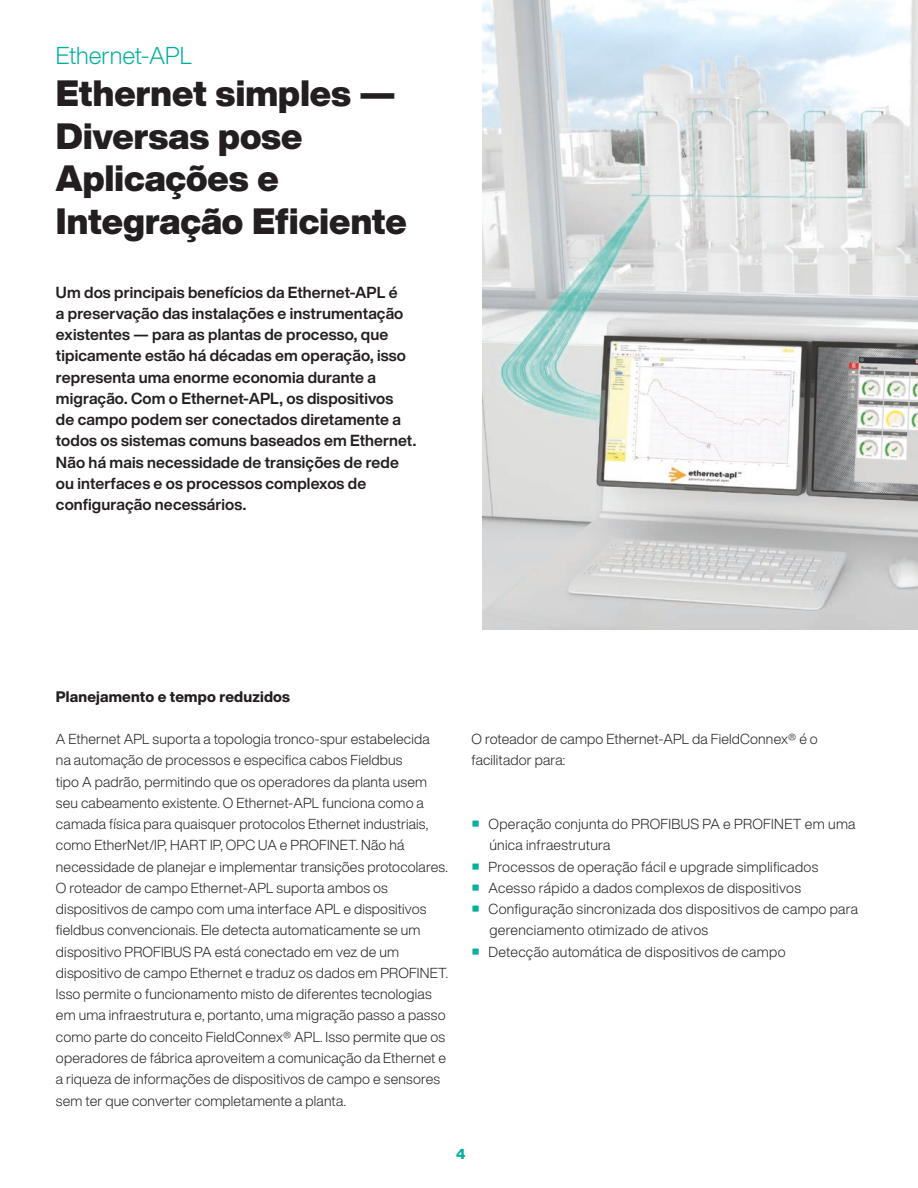
<style>
.page{position:relative;width:918px;height:1188px;background:#fff}
.page>*{position:absolute;margin:0;border:0;box-sizing:border-box;transform-origin:0 0}
.t1{font:900 36px/42.5px "Helvetica Now Display";color:#231f20}
.t2{font:300 24px "Helvetica Now Display";letter-spacing:-.005em;color:#00ae9d}
.t3{font:700 15.75px/21.3px "Helvetica Now Display";letter-spacing:.01em;color:#231f20}
.t4{font:800 15px "Helvetica Now Display";letter-spacing:.01em;color:#231f20}
.t5{font:300 14.25px/21.3px "Helvetica Now Display";letter-spacing:.01em;color:#231f20}
.t6{font:800 14.25px "Helvetica Now Display";color:#00ae9d}
</style>
<div class="page">
<img style="left:482px;top:0;width:436px;height:629px">
<h2 class="t2" style="left:56px;top:39px;width:138px">Ethernet-APL</h2>
<h1 class="t1" style="left:56px;top:72px;width:353px">Ethernet simples —<br>Diversas pose<br>Aplicações e<br>Integração Eficiente</h1>
<p class="t3" style="left:56px;top:281px;width:362px">Um dos principais benefícios da Ethernet-APL é<br>a preservação das instalações e instrumentação existentes — para as plantas de processo, que tipicamente estão há décadas em operação, isso representa uma enorme economia durante a migração. Com o Ethernet-APL, os dispositivos<br>de campo podem ser conectados diretamente a todos os sistemas comuns baseados em Ethernet.<br>Não há mais necessidade de transições de rede ou interfaces e os processos complexos de configuração necessários.</p>
<p class="t4" style="left:56px;top:686px;width:236px">Planejamento e tempo reduzidos</p>
<p class="t5" style="left:56px;top:728px;width:394px">A Ethernet APL suporta a topologia tronco-spur estabelecida na automação de processos e especifica cabos Fieldbus<br>tipo A padrão, permitindo que os operadores da planta usem seu cabeamento existente. O Ethernet-APL funciona como a camada física para quaisquer protocolos Ethernet industriais, como EtherNet/IP, HART IP, OPC UA e PROFINET. Não há necessidade de planejar e implementar transições protocolares.<br>O roteador de campo Ethernet-APL suporta ambos os dispositivos de campo com uma interface APL e dispositivos fieldbus convencionais. Ele detecta automaticamente se um dispositivo PROFIBUS PA está conectado em vez de um dispositivo de campo Ethernet e traduz os dados em PROFINET.<br>Isso permite o funcionamento misto de diferentes tecnologias em uma infraestrutura e, portanto, uma migração passo a passo como parte do conceito FieldConnex® APL. Isso permite que os operadores de fábrica aproveitem a comunicação da Ethernet e a riqueza de informações de dispositivos de campo e sensores sem ter que converter completamente a planta.</p>
<p class="t5" style="left:472px;top:728px;width:348px">O roteador de campo Ethernet-APL da FieldConnex® é o facilitador para:</p>
<p class="t5" style="left:489px;top:813px;width:368px;text-indent:-17px"><sup>■</sup> Operação conjunta do PROFIBUS PA e PROFINET em uma única infraestrutura</p>
<p class="t5" style="left:472px;top:856px;width:348px"><sup>■</sup> Processos de operação fácil e upgrade simplificados</p>
<p class="t5" style="left:472px;top:877px;width:330px"><sup>■</sup> Acesso rápido a dados complexos de dispositivos</p>
<p class="t5" style="left:489px;top:898px;width:370px;text-indent:-17px"><sup>■</sup> Configuração sincronizada dos dispositivos de campo para gerenciamento otimizado de ativos</p>
<p class="t5" style="left:472px;top:941px;width:315px"><sup>■</sup> Detecção automática de dispositivos de campo</p>
<p class="t6" style="left:456px;top:1144px;width:11px">4</p>
</div>
